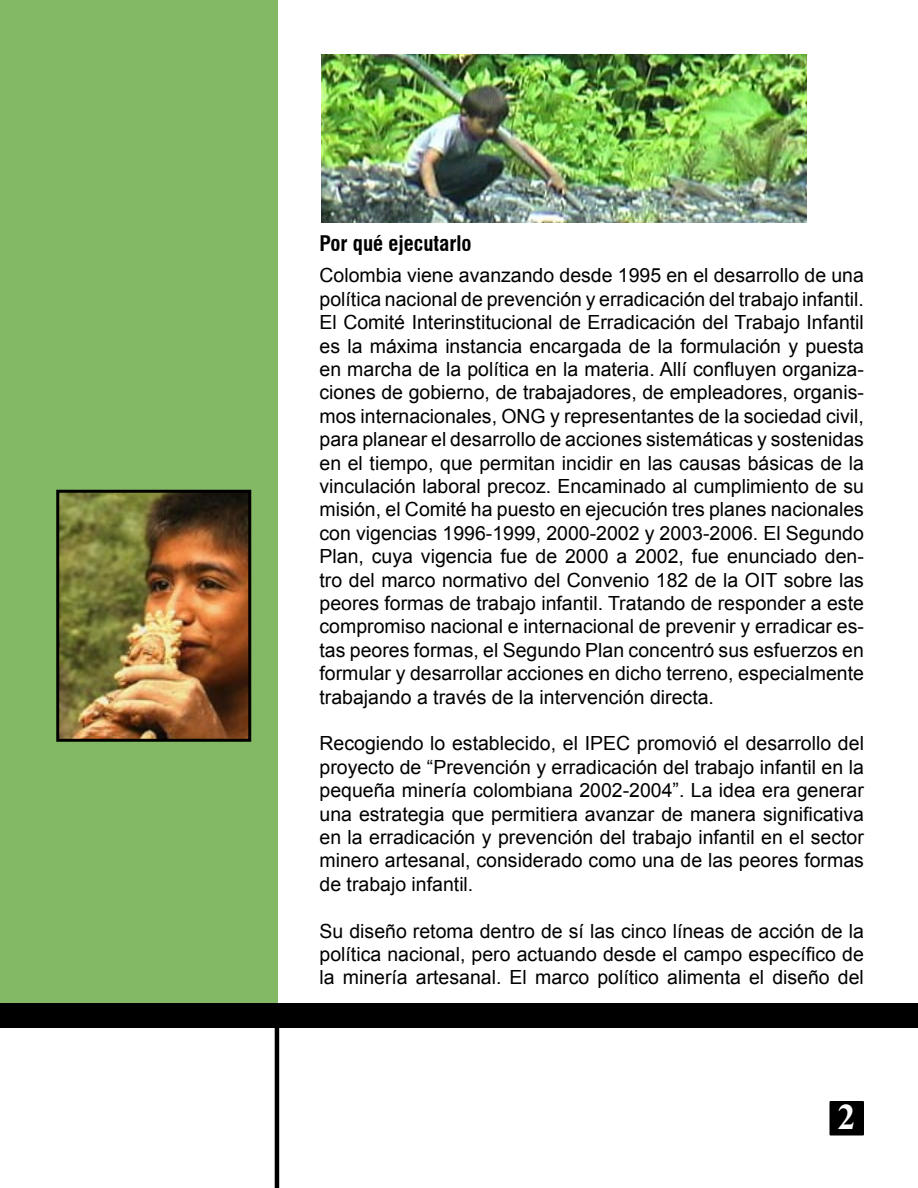
<style>
.page{position:relative;width:918px;height:1188px;background:#fff}
.page>*{position:absolute;margin:0;border:0;box-sizing:border-box;transform-origin:0 0}
.t1{font:700 36px "Times New Roman";color:#fff}
.t2{font:700 condensed 21px "Swiss 721 BT";color:#000}
.t3{font:19.5px/23.4px "Arial";color:#000;text-align:justify}
</style>
<div class="page">
<div style="left:0;top:0;width:278px;height:1005px;background:#83b864"></div>
<hr style="left:275px;top:1021px;width:4px;height:167px;background:#000">
<div style="left:0;top:1004px;width:918px;height:24px;background:#000"></div>
<div style="left:830px;top:1102px;width:33px;height:33px;background:#000"></div>
<div style="left:830px;top:1101px;width:34px;height:35px;border:2px solid #000"></div>
<img style="left:60px;top:494px;width:187px;height:244px">
<div style="left:56px;top:490px;width:195px;height:252px;border:3px solid #000"></div>
<img style="left:321px;top:55px;width:485px;height:168px">
<p class="t2" style="left:320px;top:231px;width:154px">Por qué ejecutarlo</p>
<p class="t3" style="left:320px;top:264px;width:546px">Colombia viene avanzando desde 1995 en el desarrollo de una política nacional de prevención y erradicación del trabajo infantil.<br>El Comité Interinstitucional de Erradicación del Trabajo Infantil es la máxima instancia encargada de la formulación y puesta en marcha de la política en la materia. Allí confluyen organiza&shy;ciones de gobierno, de trabajadores, de empleadores, organis&shy;mos internacionales, ONG y representantes de la sociedad civil, para planear el desarrollo de acciones sistemáticas y sostenidas en el tiempo, que permitan incidir en las causas básicas de la vinculación laboral precoz. Encaminado al cumplimiento de su misión, el Comité ha puesto en ejecución tres planes nacionales con vigencias 1996-1999, 2000-2002 y 2003-2006. El Segundo Plan, cuya vigencia fue de 2000 a 2002, fue enunciado den&shy;tro del marco normativo del Convenio 182 de la OIT sobre las peores formas de trabajo infantil. Tratando de responder a este compromiso nacional e internacional de prevenir y erradicar es&shy;tas peores formas, el Segundo Plan concentró sus esfuerzos en formular y desarrollar acciones en dicho terreno, especialmente trabajando a través de la intervención directa.</p>
<p class="t3" style="left:320px;top:732px;width:546px">Recogiendo lo establecido, el IPEC promovió el desarrollo del proyecto de “Prevención y erradicación del trabajo infantil en la pequeña minería colombiana 2002-2004”. La idea era generar una estrategia que permitiera avanzar de manera significativa en la erradicación y prevención del trabajo infantil en el sector minero artesanal, considerado como una de las peores formas de trabajo infantil.</p>
<p class="t3" style="left:320px;top:919px;width:546px">Su diseño retoma dentro de sí las cinco líneas de acción de la política nacional, pero actuando desde el campo específico de la minería artesanal. El marco político alimenta el diseño del</p>
<p class="t1" style="left:838px;top:1092px;width:19px">2</p>
</div>
